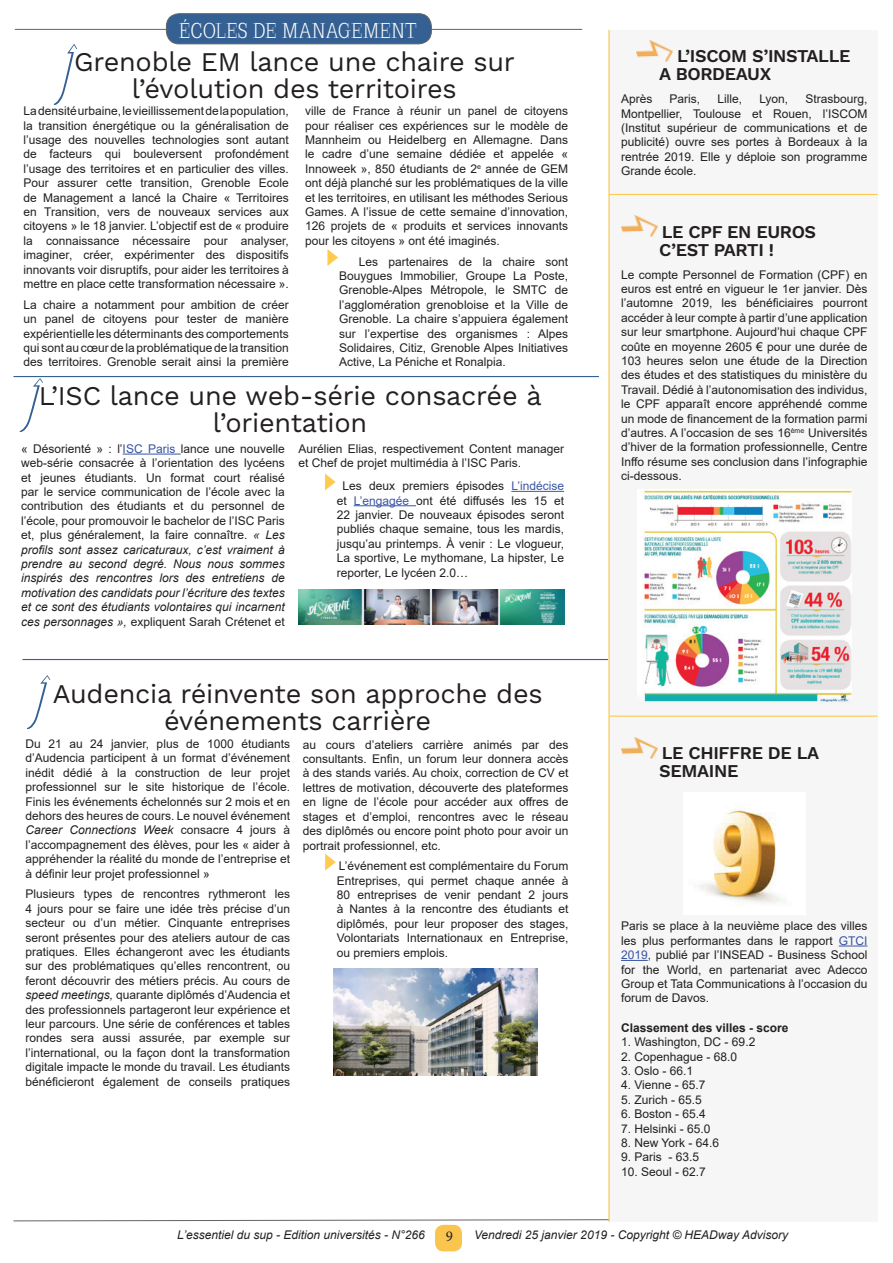
<style>
.page{position:relative;width:893px;height:1263px;background:#fff}
.page>*{position:absolute;margin:0;border:0;box-sizing:border-box;transform-origin:0 0}
.t1{font:27px/27px "Work Sans";letter-spacing:-.01em;color:#231f20;text-align:center}
.t2{font:21px "Napoleodoni";color:#fff}
.t3{font:600 18px/18px "Work Sans";letter-spacing:-.02em;color:#231f20}
.t4{font:15px "Minion Pro";color:#231f20}
.t5{font:12px/14.4px "Arial";color:#231f20;text-align:justify}
.t6{font:italic 12px "Arial";color:#231f20}
.t7{font:700 12px "Arial";color:#231f20}
.s1{color:#3853a3}
.s2{font-style:italic}
.s3{color:#3b58a7}
</style>
<div class="page">
<div style="left:435px;top:1225px;width:27px;height:26px;background:#fac54e;border-radius:9px"></div>
<svg style="left:13px;top:1219px;width:595px;height:2px"></svg>
<div style="left:609px;top:30px;width:269px;height:1192px;background:#f6f6f6"></div>
<hr style="left:608px;top:30px;width:2px;height:1192px;background:#fac54e">
<svg style="left:839px;top:945px;width:28px;height:1px"></svg>
<svg style="left:621px;top:960px;width:27px;height:1px"></svg>
<img style="left:636px;top:41px;width:36px;height:21px">
<img style="left:621px;top:216px;width:36px;height:21px">
<img style="left:644px;top:490px;width:207px;height:212px">
<img style="left:621px;top:737px;width:36px;height:22px">
<img style="left:707px;top:810px;width:69px;height:91px">
<hr style="left:609px;top:194px;width:269px;height:1px;background:#fdca4d">
<hr style="left:609px;top:716px;width:269px;height:1px;background:#fdca4d">
<hr style="left:15px;top:29px;width:567px;height:1px;background:#646362">
<div style="left:166px;top:14px;width:265px;height:30px;background:#346093;border-radius:13px"></div>
<div style="left:166px;top:14px;width:266px;height:30px;border:1px solid #636464;border-radius:13px"></div>
<svg style="left:54px;top:44px;width:23px;height:61px"></svg>
<svg style="left:20px;top:378px;width:23px;height:54px"></svg>
<svg style="left:327px;top:249px;width:11px;height:17px"></svg>
<hr style="left:123px;top:454px;width:58px;height:1px;background:#3853a3">
<hr style="left:511px;top:491px;width:53px;height:1px;background:#3b58a7">
<hr style="left:354px;top:505px;width:55px;height:1px;background:#3b58a7">
<svg style="left:325px;top:473px;width:10px;height:17px"></svg>
<img style="left:298px;top:590px;width:266px;height:35px">
<hr style="left:14px;top:376px;width:585px;height:1px;background:#346093">
<svg style="left:325px;top:854px;width:11px;height:16px"></svg>
<img style="left:334px;top:968px;width:204px;height:107px">
<hr style="left:22px;top:659px;width:586px;height:1px;background:#346093">
<svg style="left:27px;top:675px;width:23px;height:54px"></svg>
<h2 class="t2" style="left:179px;top:19px;width:239px">ÉCOLES DE MANAGEMENT</h2>
<h1 class="t1" style="left:74px;top:50px;width:442px">Grenoble EM lance une chaire sur l’évolution des territoires</h1>
<p class="t5" style="left:305px;top:104px;width:265px">ville de France à réunir un panel de citoyens pour réaliser ces expériences sur le modèle de Mannheim ou Heidelberg en Allemagne. Dans le cadre d’une semaine dédiée et appelée « Innoweek », 850 étudiants de 2<sup>e</sup> année de GEM ont déjà planché sur les problématiques de la ville et les territoires, en utilisant les méthodes Serious Games. A l’issue de cette semaine d’innovation, 126 projets de « produits et services innovants pour les citoyens » ont été imaginés.</p>
<p class="t5" style="left:339px;top:254px;width:231px;text-indent:20px">Les partenaires de la chaire sont Bouygues Immobilier, Groupe La Poste, Grenoble-Alpes Métropole, le SMTC de l’agglomération grenobloise et la Ville de Grenoble. La chaire s’appuiera également sur l’expertise des organismes : Alpes Solidaires, Citiz, Grenoble Alpes Initiatives Active, La Péniche et Ronalpia.</p>
<h1 class="t1" style="left:39px;top:383px;width:504px">L’ISC lance une web-série consacrée à l’orientation</h1>
<p class="t5" style="left:21px;top:441px;width:265px">« Désorienté » : l’<span class="s1">ISC Paris</span> lance une nouvelle web-série consacrée à l’orientation des lycéens et jeunes étudiants. Un format court réalisé par le service communication de l’école avec la contribution des étudiants et du personnel de l’école, pour promouvoir le bachelor de l’ISC Paris et, plus généralement, la faire connaître. <span class="s2">« Les profils sont assez caricaturaux, c’est vraiment à prendre au second degré. Nous nous sommes inspirés des rencontres lors des entretiens de motivation des candidats pour l’écriture des textes et ce sont des étudiants volontaires qui incarnent ces personnages »,</span> expliquent Sarah Crétenet et</p>
<p class="t5" style="left:298px;top:441px;width:267px">Aurélien Elias, respectivement Content manager et Chef de projet multimédia à l’ISC Paris.</p>
<p class="t5" style="left:24px;top:104px;width:267px">La densité urbaine, le vieillissement de la population, la transition énergétique ou la généralisation de l’usage des nouvelles technologies sont autant de facteurs qui bouleversent profondément l’usage des territoires et en particulier des villes.<br>Pour assurer cette transition, Grenoble Ecole de Management a lancé la Chaire « Territoires en Transition, vers de nouveaux services aux citoyens » le 18 janvier. L’objectif est de « produire la connaissance nécessaire pour analyser, imaginer, créer, expérimenter des dispositifs innovants voir disruptifs, pour aider les territoires à mettre en place cette transformation nécessaire ».</p>
<p class="t5" style="left:24px;top:297px;width:267px">La chaire a notamment pour ambition de créer un panel de citoyens pour tester de manière expérientielle les déterminants des comportements qui sont au cœur de la problématique de la transition des territoires. Grenoble serait ainsi la première</p>
<p class="t5" style="left:337px;top:479px;width:229px;text-indent:6px">Les deux premiers épisodes <span class="s3">L’indécise </span>et <span class="s3">L’engagée</span> ont été diffusés les 15 et 22 janvier. De nouveaux épisodes seront publiés chaque semaine, tous les mardis, jusqu’au printemps. À venir : Le vlogueur, La sportive, Le mythomane, La hipster, Le reporter, Le lycéen 2.0…</p>
<h1 class="t1" style="left:53px;top:681px;width:491px">Audencia réinvente son approche des événements carrière</h1>
<p class="t5" style="left:26px;top:736px;width:266px">Du 21 au 24 janvier, plus de 1000 étudiants d’Audencia participent à un format d’événement inédit dédié à la construction de leur projet professionnel sur le site historique de l’école.<br>Finis les événements échelonnés sur 2 mois et en dehors des heures de cours. Le nouvel événement <span class="s2">Career Connections Week</span> consacre 4 jours à l’accompagnement des élèves, pour les « aider à appréhender la réalité du monde de l’entreprise et à définir leur projet professionnel »</p>
<p class="t5" style="left:26px;top:887px;width:266px">Plusieurs types de rencontres rythmeront les 4 jours pour se faire une idée très précise d’un secteur ou d’un métier. Cinquante entreprises seront présentes pour des ateliers autour de cas pratiques. Elles échangeront avec les étudiants sur des problématiques qu’elles rencontrent, ou feront découvrir des métiers précis. Au cours de <span class="s2">speed meetings,</span> quarante diplômés d’Audencia et des professionnels partageront leur expérience et leur parcours. Une série de conférences et tables rondes sera aussi assurée, par exemple sur l’international, ou la façon dont la transformation digitale impacte le monde du travail. Les étudiants bénéficieront également de conseils pratiques</p>
<p class="t5" style="left:303px;top:737px;width:267px">au cours d’ateliers carrière animés par des consultants. Enfin, un forum leur donnera accès à des stands variés. Au choix, correction de CV et lettres de motivation, découverte des plateformes en ligne de l’école pour accéder aux offres de stages et d’emploi, rencontres avec le réseau des diplômés ou encore point photo pour avoir un portrait professionnel, etc.</p>
<p class="t5" style="left:337px;top:859px;width:233px">L’événement est complémentaire du Forum Entreprises, qui permet chaque année à 80 entreprises de venir pendant 2 jours à Nantes à la rencontre des étudiants et diplômés, pour leur proposer des stages, Volontariats Internationaux en Entreprise, ou premiers emplois.</p>
<h3 class="t3" style="left:659px;top:48px;width:193px;text-indent:18px">L’ISCOM S’INSTALLE<br>A BORDEAUX</h3>
<p class="t5" style="left:621px;top:92px;width:248px;text-indent:184px">Strasbourg, Montpellier, Toulouse et Rouen, l’ISCOM (Institut supérieur de communications et de publicité) ouvre ses portes à Bordeaux à la rentrée 2019. Elle y déploie son programme Grande école.</p>
<p class="t5" style="left:621px;top:92px;width:33px">Après</p>
<p class="t5" style="left:670px;top:92px;width:32px">Paris,</p>
<p class="t5" style="left:717px;top:92px;width:26px">Lille,</p>
<p class="t5" style="left:759px;top:92px;width:30px">Lyon,</p>
<h3 class="t3" style="left:659px;top:223px;width:158px">LE CPF EN EUROS<br>C’EST PARTI !</h3>
<p class="t5" style="left:621px;top:267px;width:248px">Le compte Personnel de Formation (CPF) en euros est entré en vigueur le 1er janvier. Dès l’automne 2019, les bénéficiaires pourront accéder à leur compte à partir d’une application sur leur smartphone. Aujourd’hui chaque CPF coûte en moyenne 2605 € pour une durée de 103 heures selon une étude de la Direction des études et des statistiques du ministère du Travail. Dédié à l’autonomisation des individus, le CPF apparaît encore appréhendé comme un mode de financement de la formation parmi d’autres. A l’occasion de ses 16<sup>ème</sup> Universités d’hiver de la formation professionnelle, Centre Inffo résume ses conclusion dans l’infographie ci-dessous.</p>
<h3 class="t3" style="left:659px;top:745px;width:161px">LE CHIFFRE DE LA<br>SEMAINE</h3>
<p class="t5" style="left:621px;top:919px;width:248px">Paris se place à la neuvième place des villes les plus performantes dans le rapport <span class="s1">GTCI 2019</span>, publié par l’INSEAD - Business School for the World, en partenariat avec Adecco Group et Tata Communications à l’occasion du forum de Davos.</p>
<p class="t7" style="left:621px;top:1019px;width:169px">Classement des villes - score</p>
<p class="t5" style="left:621px;top:1035px;width:136px">1. Washington, DC - 69.2</p>
<p class="t5" style="left:621px;top:1049px;width:118px">2. Copenhague - 68.0</p>
<p class="t5" style="left:621px;top:1063px;width:74px">3. Oslo - 66.1</p>
<p class="t5" style="left:621px;top:1078px;width:86px">4. Vienne - 65.7</p>
<p class="t5" style="left:621px;top:1092px;width:82px">5. Zurich - 65.5</p>
<p class="t5" style="left:621px;top:1107px;width:86px">6. Boston - 65.4</p>
<p class="t5" style="left:621px;top:1121px;width:91px">7. Helsinki - 65.0</p>
<p class="t5" style="left:621px;top:1135px;width:100px">8. New York - 64.6</p>
<p class="t5" style="left:621px;top:1150px;width:80px">9. Paris - 63.5</p>
<p class="t5" style="left:621px;top:1164px;width:86px">10. Seoul - 62.7</p>
<p class="t6" style="left:177px;top:1227px;width:249px">L’essentiel du sup - Edition universités - N°266</p>
<p class="t4" style="left:446px;top:1226px;width:9px">9</p>
<p class="t6" style="left:474px;top:1227px;width:316px">Vendredi 25 janvier 2019 - Copyright © HEADway Advisory</p>
</div>
